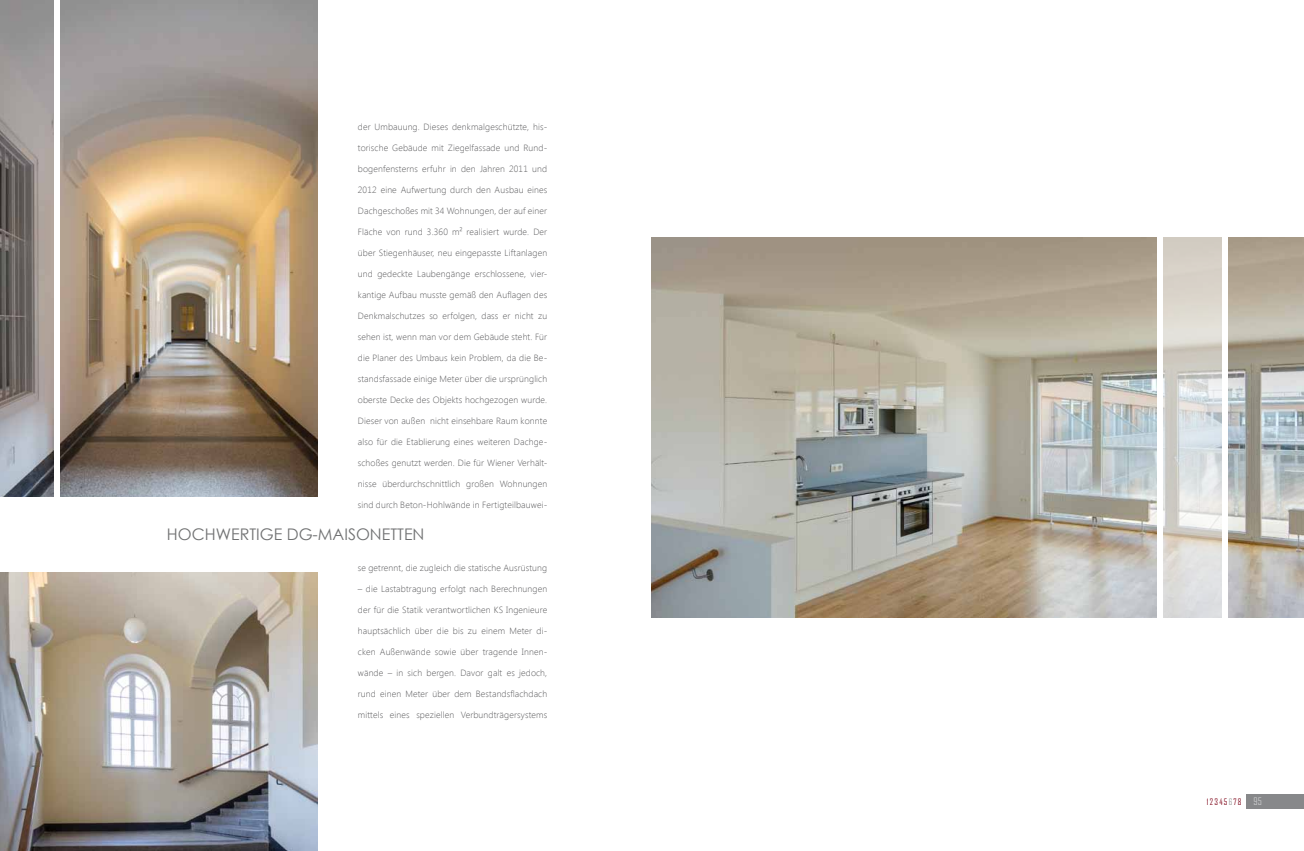
<style>
.page{position:relative;width:1304px;height:851px;background:#fff}
.page>*{position:absolute;margin:0;border:0;box-sizing:border-box;transform-origin:0 0}
.t1{font:16px "Century Gothic";color:#707172}
.t2{font:300 9px "Segoe UI";letter-spacing:.015em;color:#58585a}
.t3{font:8.5px "Agency FB";letter-spacing:.15em;color:#830d20}
.s1{color:#9c9e9f}
.s2{font-size:10px;color:#c6c7c8}
</style>
<div class="page">
<img style="left:652px;top:237px;width:505px;height:380px">
<img style="left:0;top:572px;width:317px;height:278px">
<img style="left:61px;top:0;width:256px;height:496px">
<img style="left:0;top:0;width:54px;height:496px">
<div style="left:1247px;top:794px;width:57px;height:14px;background:#87888a"></div>
<img style="left:1229px;top:237px;width:75px;height:380px">
<img style="left:1164px;top:237px;width:58px;height:380px">
<p class="t2" style="left:358px;top:121px;width:191px">der Umbauung. Dieses denkmalgeschützte, his-</p>
<p class="t2" style="left:358px;top:142px;width:191px">torische Gebäude mit Ziegelfassade und Rund-</p>
<p class="t2" style="left:358px;top:163px;width:191px">bogenfensterns erfuhr in den Jahren 2011 und</p>
<p class="t2" style="left:358px;top:184px;width:191px">2012 eine Aufwertung durch den Ausbau eines</p>
<p class="t2" style="left:358px;top:205px;width:191px">Dachgeschoßes mit 34 Wohnungen, der auf einer</p>
<p class="t2" style="left:358px;top:226px;width:191px">Fläche von rund 3.360 m² realisiert wurde. Der</p>
<p class="t2" style="left:358px;top:247px;width:191px">über Stiegenhäuser, neu eingepasste Liftanlagen</p>
<p class="t2" style="left:358px;top:268px;width:191px">und gedeckte Laubengänge erschlossene, vier-</p>
<p class="t2" style="left:358px;top:289px;width:191px">kantige Aufbau musste gemäß den Auflagen des</p>
<p class="t2" style="left:358px;top:310px;width:191px">Denkmalschutzes so erfolgen, dass er nicht zu</p>
<p class="t2" style="left:358px;top:331px;width:191px">sehen ist, wenn man vor dem Gebäude steht. Für</p>
<p class="t2" style="left:358px;top:352px;width:191px">die Planer des Umbaus kein Problem, da die Be-</p>
<p class="t2" style="left:358px;top:373px;width:191px">standsfassade einige Meter über die ursprünglich</p>
<p class="t2" style="left:358px;top:394px;width:191px">oberste Decke des Objekts hochgezogen wurde.</p>
<p class="t2" style="left:358px;top:415px;width:191px">Dieser von außen nicht einsehbare Raum konnte</p>
<p class="t2" style="left:358px;top:436px;width:191px">also für die Etablierung eines weiteren Dachge-</p>
<p class="t2" style="left:358px;top:457px;width:191px">schoßes genutzt werden. Die für Wiener Verhält-</p>
<p class="t2" style="left:358px;top:478px;width:191px">nisse überdurchschnittlich großen Wohnungen</p>
<p class="t2" style="left:358px;top:499px;width:191px">sind durch Beton-Hohlwände in Fertigteilbauwei-</p>
<h1 class="t1" style="left:167px;top:523px;width:259px">HOCHWERTIGE DG-MAISONETTEN</h1>
<p class="t2" style="left:358px;top:562px;width:191px">se getrennt, die zugleich die statische Ausrüstung</p>
<p class="t2" style="left:358px;top:583px;width:191px">– die Lastabtragung erfolgt nach Berechnungen</p>
<p class="t2" style="left:358px;top:604px;width:191px">der für die Statik verantwortlichen KS Ingenieure</p>
<p class="t2" style="left:358px;top:625px;width:191px">hauptsächlich über die bis zu einem Meter di-</p>
<p class="t2" style="left:358px;top:646px;width:191px">cken Außenwände sowie über tragende Innen-</p>
<p class="t2" style="left:358px;top:667px;width:191px">wände – in sich bergen. Davor galt es jedoch,</p>
<p class="t2" style="left:358px;top:688px;width:191px">rund einen Meter über dem Bestandsflachdach</p>
<p class="t2" style="left:358px;top:709px;width:191px">mittels eines speziellen Verbundträgersystems</p>
<p class="t3" style="left:1207px;top:796px;width:56px">12345<span class="s1">6</span>78 <span class="s2">95</span></p>
</div>
